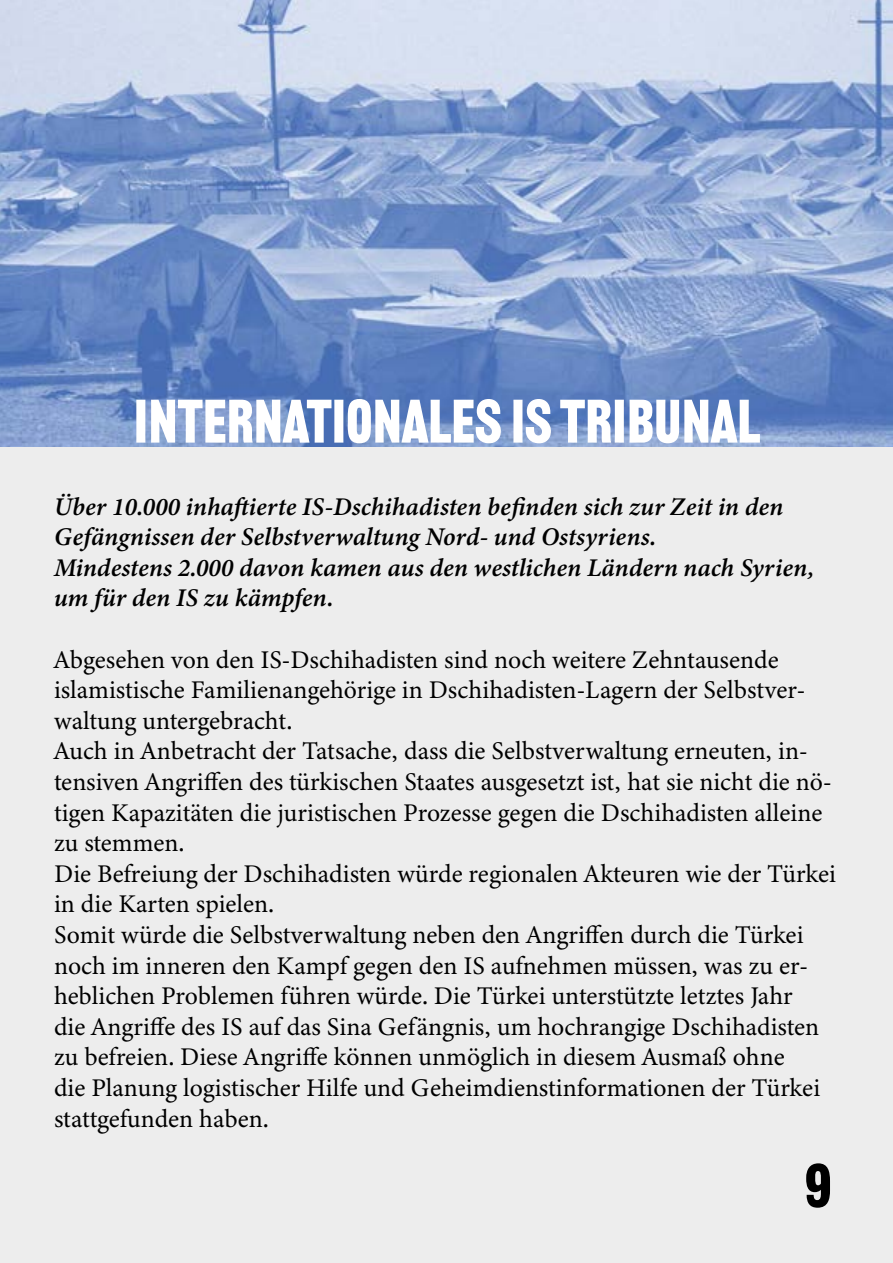
<style>
.page{position:relative;width:893px;height:1263px;background:#ededed}
.page>*{position:absolute;margin:0;border:0;box-sizing:border-box;transform-origin:0 0}
.t1{font:60px "Railroad Gothic ATF";color:#fff}
.t2{font:60px "Railroad Gothic ATF";color:#000}
.t3{font:25.5px/30.6px "Minion Variable Concept";color:#000}
.t4{font:italic 25.5px/30.6px "Minion Variable Concept";color:#000}
</style>
<div class="page">
<img style="left:0;top:0;width:893px;height:446px">
<h1 class="t1" style="left:134px;top:386px;width:628px">INTERNATIONALES is tRIBUNAL</h1>
<p class="t4" style="left:54px;top:491px;width:761px">Über 10.000 inhaftierte IS-Dschihadisten befinden sich zur Zeit in den Gefängnissen der Selbstverwaltung Nord- und Ostsyriens.<br>Mindestens 2.000 davon kamen aus den westlichen Ländern nach Syrien, um für den IS zu kämpfen.</p>
<p class="t3" style="left:54px;top:644px;width:784px">Abgesehen von den IS-Dschihadisten sind noch weitere Zehntausende islamistische Familienangehörige in Dschihadisten-Lagern der Selbstver&shy;waltung untergebracht.<br>Auch in Anbetracht der Tatsache, dass die Selbstverwaltung erneuten, in&shy;tensiven Angriffen des türkischen Staates ausgesetzt ist, hat sie nicht die nö&shy;tigen Kapazitäten die juristischen Prozesse gegen die Dschihadisten alleine zu stemmen.<br>Die Befreiung der Dschihadisten würde regionalen Akteuren wie der Türkei in die Karten spielen.<br>Somit würde die Selbstverwaltung neben den Angriffen durch die Türkei noch im inneren den Kampf gegen den IS aufnehmen müssen, was zu er&shy;heblichen Problemen führen würde. Die Türkei unterstützte letztes Jahr<br>die Angriffe des IS auf das Sina Gefängnis, um hochrangige Dschihadisten zu befreien. Diese Angriffe können unmöglich in diesem Ausmaß ohne<br>die Planung logistischer Hilfe und Geheimdienstinformationen der Türkei stattgefunden haben.</p>
<h1 class="t2" style="left:805px;top:1150px;width:28px">9</h1>
</div>
